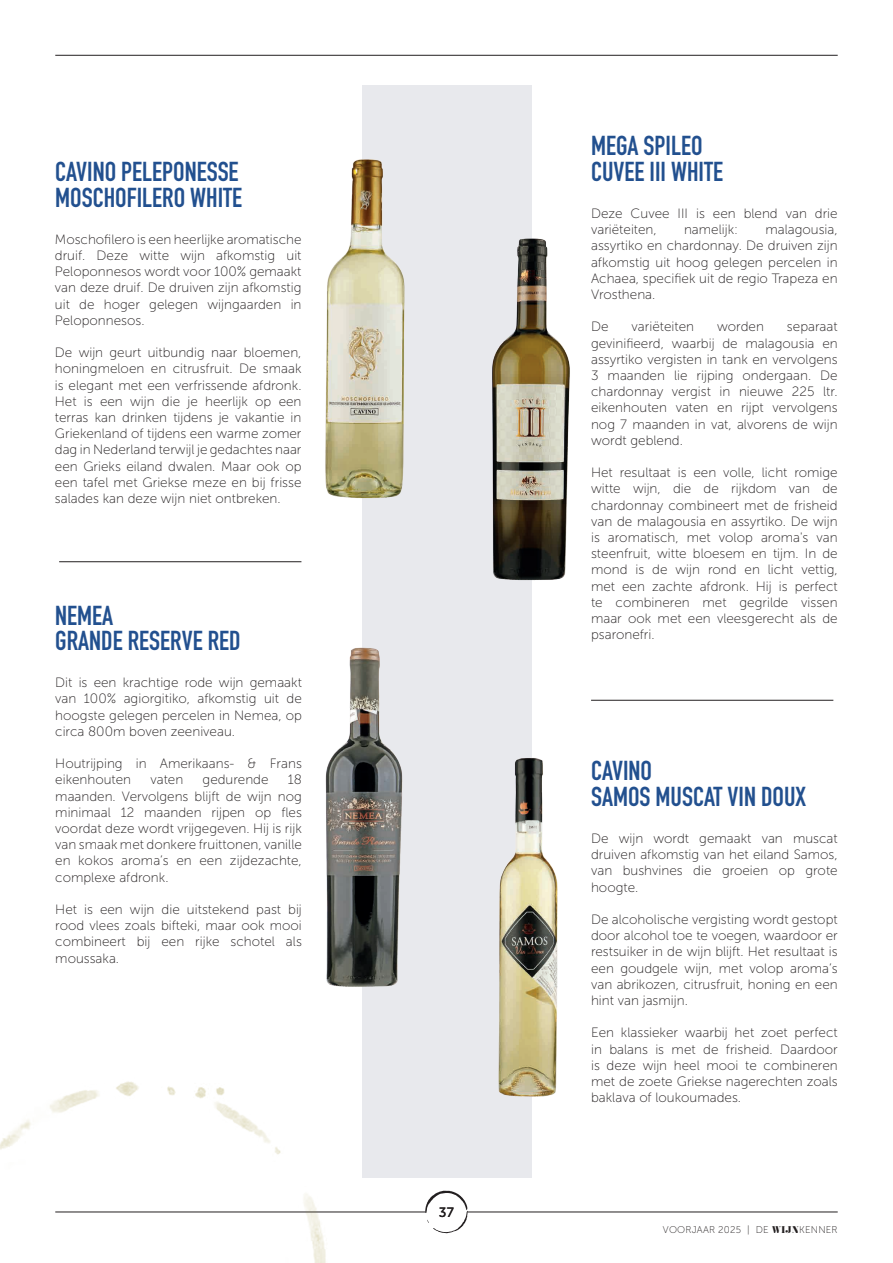
<style>
.page{position:relative;width:893px;height:1263px;background:#fff}
.page>*{position:absolute;margin:0;border:0;box-sizing:border-box;transform-origin:0 0}
.t1{font:700 27px/25.5px "DIN Condensed";color:#22508f}
.t2{font:13.5px/16.2px "Museo Sans 100";color:#231f20;text-align:justify}
.t3{font:13.5px "Museo Sans 500";color:#231f20}
.t4{font:9.75px "Museo Sans 100";letter-spacing:.02em;color:#231f20}
.s1{font-family:"Pistilli";font-size:8.7px}
</style>
<div class="page">
<hr style="left:55px;top:55px;width:783px;height:1px;background:#231f20">
<svg style="left:425px;top:1190px;width:43px;height:43px"></svg>
<hr style="left:55px;top:1212px;width:371px;height:1px;background:#231f20">
<hr style="left:467px;top:1212px;width:371px;height:1px;background:#231f20">
<div style="left:362px;top:85px;width:169px;height:1092px;background:#e8e9ed"></div>
<img style="left:466px;top:222px;width:104px;height:372px">
<img style="left:325px;top:142px;width:100px;height:372px">
<img style="left:325px;top:629px;width:100px;height:373px">
<img style="left:463px;top:740px;width:95px;height:372px">
<hr style="left:59px;top:561px;width:242px;height:1px;background:#231f20">
<hr style="left:591px;top:700px;width:242px;height:1px;background:#231f20">
<img style="left:0;top:1081px;width:335px;height:182px">
<h1 class="t1" style="left:55px;top:159px;width:188px">CAVINO PELEPONESSE<br>MOSCHOFILERO WHITE</h1>
<p class="t2" style="left:55px;top:231px;width:248px">Moschofilero is een heerlijke aromatische druif. Deze witte wijn afkomstig uit Peloponnesos wordt voor 100% gemaakt van deze druif. De druiven zijn afkomstig uit de hoger gelegen wijngaarden in Peloponnesos.</p>
<p class="t2" style="left:55px;top:345px;width:248px">De wijn geurt uitbundig naar bloemen, honingmeloen en citrusfruit. De smaak is elegant met een verfrissende afdronk.<br>Het is een wijn die je heerlijk op een terras kan drinken tijdens je vakantie in Griekenland of tijdens een warme zomer dag in Nederland terwijl je gedachtes naar een Grieks eiland dwalen. Maar ook op een tafel met Griekse meze en bij frisse salades kan deze wijn niet ontbreken.</p>
<h1 class="t1" style="left:55px;top:602px;width:187px">NEMEA<br>GRANDE RESERVE RED</h1>
<p class="t2" style="left:55px;top:675px;width:248px">Dit is een krachtige rode wijn gemaakt van 100% agiorgitiko, afkomstig uit de hoogste gelegen percelen in Nemea, op circa 800m boven zeeniveau.</p>
<p class="t2" style="left:55px;top:756px;width:248px">Houtrijping in Amerikaans- &amp; Frans eikenhouten</p>
<p class="t2" style="left:55px;top:772px;width:248px;text-indent:233px">18 maanden. Vervolgens blijft de wijn nog minimaal 12 maanden rijpen op fles voordat deze wordt vrijgegeven. Hij is rijk van smaak met donkere fruittonen, vanille en kokos aroma’s en een zijdezachte, complexe afdronk.</p>
<p class="t2" style="left:55px;top:901px;width:248px">Het is een wijn die uitstekend past bij rood vlees zoals bifteki, maar ook mooi combineert bij een rijke schotel als moussaka.</p>
<p class="t2" style="left:150px;top:772px;width:34px">vaten</p>
<p class="t2" style="left:203px;top:772px;width:67px">gedurende</p>
<p class="t3" style="left:439px;top:1205px;width:17px">37</p>
<h1 class="t1" style="left:591px;top:133px;width:134px">MEGA SPILEO<br>CUVEE III WHITE</h1>
<p class="t2" style="left:591px;top:205px;width:248px">Deze Cuvee III is een blend van drie variëteiten,</p>
<p class="t2" style="left:591px;top:222px;width:248px;text-indent:174px">malagousia, assyrtiko en chardonnay. De druiven zijn afkomstig uit hoog gelegen percelen in Achaea, specifiek uit de regio Trapeza en Vrosthena.</p>
<p class="t2" style="left:591px;top:319px;width:19px">De</p>
<p class="t2" style="left:632px;top:319px;width:64px">variëteiten</p>
<p class="t2" style="left:717px;top:319px;width:48px">worden</p>
<p class="t2" style="left:684px;top:222px;width:56px">namelijk:</p>
<p class="t2" style="left:591px;top:319px;width:248px;text-indent:196px">separaat gevinifieerd, waarbij de malagousia en assyrtiko vergisten in tank en vervolgens 3 maanden lie rijping ondergaan. De chardonnay vergist in nieuwe 225 ltr. eikenhouten vaten en rijpt vervolgens nog 7 maanden in vat, alvorens de wijn wordt geblend.</p>
<p class="t2" style="left:591px;top:465px;width:248px">Het resultaat is een volle, licht romige witte wijn, die de rijkdom van de chardonnay combineert met de frisheid van de malagousia en assyrtiko. De wijn is aromatisch, met volop aroma's van steenfruit, witte bloesem en tijm. In de mond is de wijn rond en licht vettig, met een zachte afdronk. Hij is perfect te combineren met gegrilde vissen maar ook met een vleesgerecht als de psaronefri.</p>
<h1 class="t1" style="left:591px;top:758px;width:216px">CAVINO<br>SAMOS MUSCAT VIN DOUX</h1>
<p class="t2" style="left:591px;top:830px;width:248px">De wijn wordt gemaakt van muscat druiven afkomstig van het eiland Samos, van bushvines die groeien op grote hoogte.</p>
<p class="t2" style="left:591px;top:911px;width:248px">De alcoholische vergisting wordt gestopt door alcohol toe te voegen, waardoor er restsuiker in de wijn blijft. Het resultaat is een goudgele wijn, met volop aroma’s van abrikozen, citrusfruit, honing en een hint van jasmijn.</p>
<p class="t2" style="left:591px;top:1025px;width:248px">Een klassieker waarbij het zoet perfect in balans is met de frisheid. Daardoor is deze wijn heel mooi te combineren met de zoete Griekse nagerechten zoals baklava of loukoumades.</p>
<p class="t4" style="left:663px;top:1225px;width:176px">VOORJAAR 2025 | DE <span class="s1">WIJN</span>KENNER</p>
</div>
